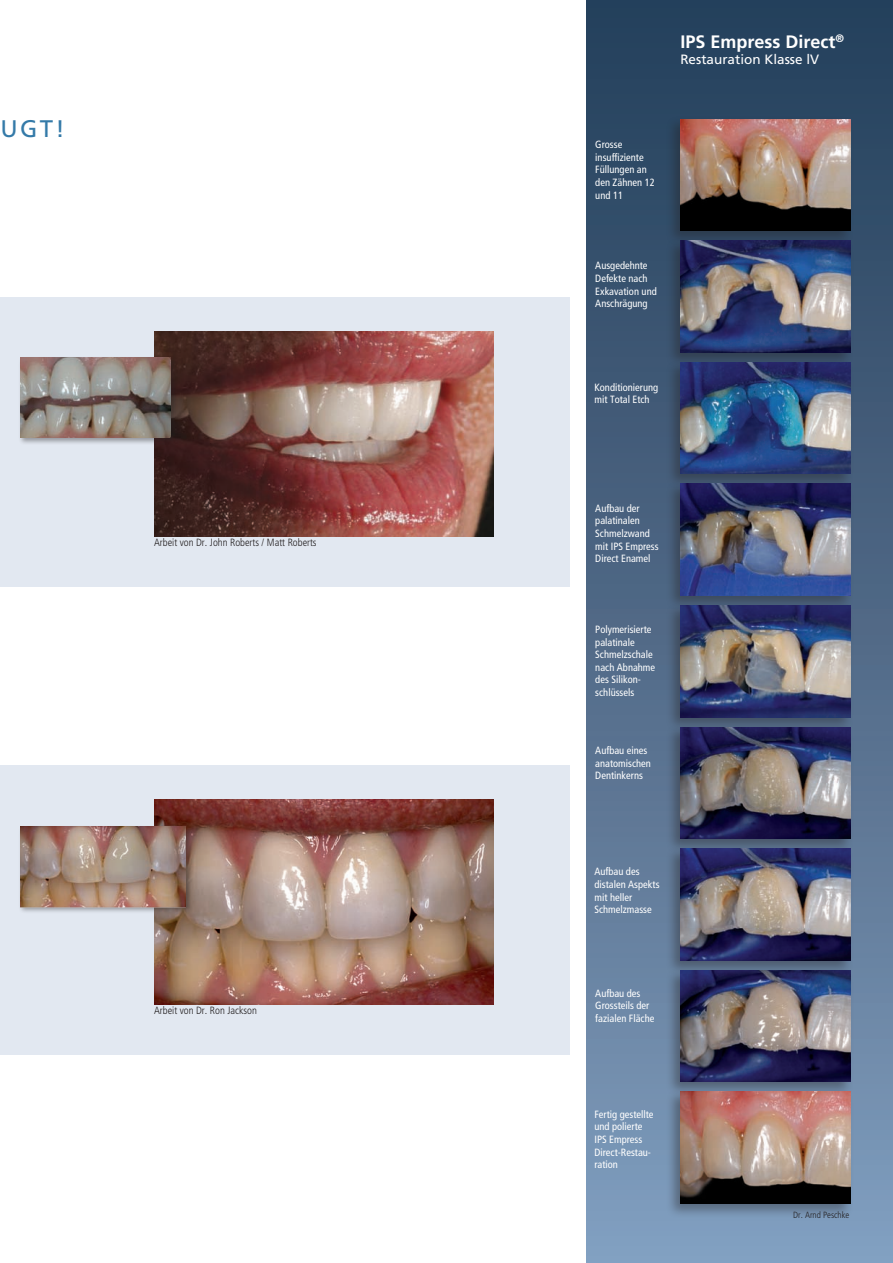
<style>
.page{position:relative;width:893px;height:1263px;background:#fff}
.page>*{position:absolute;margin:0;border:0;box-sizing:border-box;transform-origin:0 0}
.t1{font:24px "Frutiger";color:#347aa8}
.t2{font:700 18px "Frutiger";color:#fff}
.t3{font:13.5px "Frutiger";color:#fff}
.t4{font:condensed 10.5px/12.6px "Frutiger";color:#fff}
.t5{font:300 condensed 10.5px "Frutiger";color:#231f20}
.t6{font:300 condensed 9px "Frutiger";color:#231f20}
</style>
<div class="page">
<div style="left:0;top:298px;width:570px;height:289px;background:#e2e8f1"></div>
<div style="left:0;top:765px;width:570px;height:289px;background:#e2e8f1"></div>
<div style="left:587px;top:0;width:306px;height:1263px;background:linear-gradient(to bottom,#223c57,#819cbc)"></div>
<div style="left:665px;top:116px;width:188px;height:129px;background:#231f20;opacity:.4"></div>
<img style="left:680px;top:119px;width:170px;height:112px">
<div style="left:665px;top:237px;width:188px;height:130px;background:#231f20;opacity:.4"></div>
<img style="left:680px;top:241px;width:170px;height:111px">
<div style="left:665px;top:359px;width:188px;height:129px;background:#231f20;opacity:.4"></div>
<img style="left:680px;top:362px;width:170px;height:112px">
<div style="left:665px;top:480px;width:188px;height:130px;background:#231f20;opacity:.4"></div>
<img style="left:680px;top:484px;width:170px;height:111px">
<div style="left:665px;top:602px;width:188px;height:129px;background:#231f20;opacity:.4"></div>
<img style="left:680px;top:605px;width:170px;height:112px">
<div style="left:665px;top:723px;width:188px;height:130px;background:#231f20;opacity:.4"></div>
<img style="left:680px;top:727px;width:170px;height:112px">
<div style="left:665px;top:845px;width:188px;height:130px;background:#231f20;opacity:.4"></div>
<img style="left:680px;top:849px;width:170px;height:111px">
<div style="left:665px;top:967px;width:188px;height:129px;background:#231f20;opacity:.4"></div>
<img style="left:680px;top:970px;width:170px;height:112px">
<div style="left:665px;top:1088px;width:188px;height:130px;background:#231f20;opacity:.4"></div>
<img style="left:680px;top:1092px;width:170px;height:111px">
<img style="left:154px;top:799px;width:339px;height:205px">
<div style="left:18px;top:825px;width:175px;height:89px;background:#231f20;opacity:.4"></div>
<img style="left:20px;top:827px;width:165px;height:80px">
<img style="left:154px;top:332px;width:339px;height:205px">
<div style="left:18px;top:356px;width:160px;height:89px;background:#231f20;opacity:.4"></div>
<img style="left:20px;top:357px;width:151px;height:81px">
<h1 class="t1" style="left:0;top:115px;width:66px">ugt!</h1>
<p class="t5" style="left:154px;top:537px;width:164px">Arbeit von Dr. John Roberts / Matt Roberts</p>
<p class="t5" style="left:154px;top:1005px;width:104px">Arbeit von Dr. Ron Jackson</p>
<h2 class="t2" style="left:680px;top:31px;width:165px">IPS Empress Direct<sup>®</sup></h2>
<p class="t3" style="left:680px;top:51px;width:140px">Restauration Klasse lV</p>
<p class="t4" style="left:595px;top:138px;width:61px">Grosse insuffiziente<br>Füllungen an den Zähnen 12 und 11</p>
<p class="t4" style="left:595px;top:260px;width:63px">Ausgedehnte<br>Defekte nach<br>Exkavation und<br>Anschrägung</p>
<p class="t4" style="left:594px;top:381px;width:65px">Konditionierung mit Total Etch</p>
<p class="t4" style="left:595px;top:502px;width:65px">Aufbau der palatinalen<br>Schmelzwand mit IPS Empress<br>Direct Enamel</p>
<p class="t4" style="left:595px;top:623px;width:61px">Polymerisierte palatinale<br>Schmelzschale nach Abnahme des Silikon&shy;schlüssels</p>
<p class="t4" style="left:595px;top:744px;width:57px">Aufbau eines anatomischen<br>Dentinkerns</p>
<p class="t4" style="left:594px;top:865px;width:67px">Aufbau des distalen Aspekts mit heller<br>Schmelzmasse</p>
<p class="t4" style="left:595px;top:987px;width:61px">Aufbau des<br>Grossteils der fazialen Fläche</p>
<p class="t4" style="left:594px;top:1108px;width:61px">Fertig gestellte und polierte<br>IPS Empress<br>Direct-Restau&shy;ration</p>
<p class="t6" style="left:793px;top:1210px;width:58px">Dr. Arnd Peschke</p>
</div>
